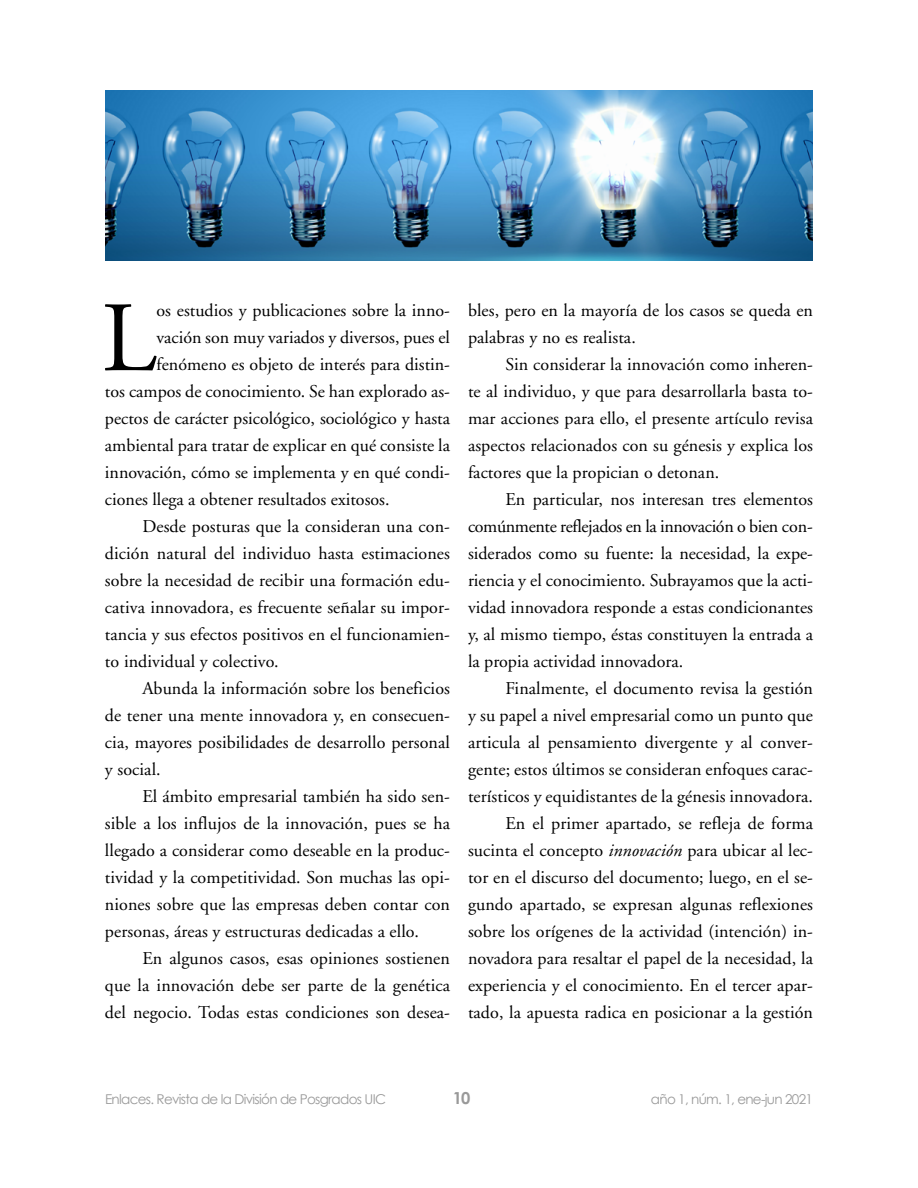
<style>
.page{position:relative;width:918px;height:1188px;background:#fff}
.page>*{position:absolute;margin:0;border:0;box-sizing:border-box;transform-origin:0 0}
.t1{font:99.45px "Adobe Garamond";color:#000}
.t2{font:18px/27px "Adobe Garamond";letter-spacing:.005em;color:#000;text-align:justify}
.t3{font:700 16.5px "Century Gothic";color:#999}
.t4{font:13.5px "Century Gothic";letter-spacing:-.05em;color:#999}
.s1{font-style:italic}
</style>
<div class="page">
<img style="left:105px;top:90px;width:708px;height:170px">
<h1 class="t1" style="left:102px;top:286px;width:56px">L</h1>
<p class="t2" style="left:157px;top:297px;width:295px">os estudios y publicaciones sobre la inno-</p>
<p class="t2" style="left:157px;top:324px;width:295px">vación son muy variados y diversos, pues el</p>
<p class="t2" style="left:157px;top:351px;width:295px">fenómeno es objeto de interés para distin-</p>
<p class="t2" style="left:105px;top:378px;width:347px">tos campos de conocimiento. Se han explorado as-</p>
<p class="t2" style="left:105px;top:405px;width:346px">pectos de carácter psicológico, sociológico y hasta</p>
<p class="t2" style="left:105px;top:432px;width:347px">ambiental para tratar de explicar en qué consiste la</p>
<p class="t2" style="left:105px;top:459px;width:347px">innovación, cómo se implementa y en qué condi-</p>
<p class="t2" style="left:105px;top:486px;width:286px">ciones llega a obtener resultados exitosos.</p>
<p class="t2" style="left:142px;top:513px;width:309px">Desde posturas que la consideran una con-</p>
<p class="t2" style="left:105px;top:540px;width:346px">dición natural del individuo hasta estimaciones</p>
<p class="t2" style="left:105px;top:567px;width:347px">sobre la necesidad de recibir una formación edu-</p>
<p class="t2" style="left:105px;top:594px;width:346px">cativa innovadora, es frecuente señalar su impor-</p>
<p class="t2" style="left:105px;top:621px;width:347px">tancia y sus efectos positivos en el funcionamien-</p>
<p class="t2" style="left:105px;top:648px;width:175px">to individual y colectivo.</p>
<p class="t2" style="left:142px;top:675px;width:309px">Abunda la información sobre los beneficios</p>
<p class="t2" style="left:105px;top:702px;width:347px">de tener una mente innovadora y, en consecuen-</p>
<p class="t2" style="left:105px;top:729px;width:347px">cia, mayores posibilidades de desarrollo personal</p>
<p class="t2" style="left:105px;top:756px;width:57px">y social.</p>
<p class="t2" style="left:142px;top:783px;width:309px">El ámbito empresarial también ha sido sen-</p>
<p class="t2" style="left:105px;top:810px;width:346px">sible a los influjos de la innovación, pues se ha</p>
<p class="t2" style="left:105px;top:837px;width:347px">llegado a considerar como deseable en la produc-</p>
<p class="t2" style="left:105px;top:864px;width:346px">tividad y la competitividad. Son muchas las opi-</p>
<p class="t2" style="left:105px;top:891px;width:346px">niones sobre que las empresas deben contar con</p>
<p class="t2" style="left:105px;top:918px;width:315px">personas, áreas y estructuras dedicadas a ello.</p>
<p class="t2" style="left:142px;top:945px;width:309px">En algunos casos, esas opiniones sostienen</p>
<p class="t2" style="left:105px;top:972px;width:346px">que la innovación debe ser parte de la genética</p>
<p class="t2" style="left:105px;top:999px;width:347px">del negocio. Todas estas condiciones son desea-</p>
<p class="t2" style="left:468px;top:297px;width:347px">bles, pero en la mayoría de los casos se queda en palabras y no es realista.</p>
<p class="t2" style="left:468px;top:351px;width:347px;text-indent:37px">Sin considerar la innovación como inheren&shy;te al individuo, y que para desarrollarla basta to&shy;mar acciones para ello, el presente artículo revisa aspectos relacionados con su génesis y explica los factores que la propician o detonan.</p>
<p class="t2" style="left:468px;top:486px;width:347px;text-indent:37px">En particular, nos interesan tres elementos comúnmente reflejados en la innovación o bien con&shy;siderados como su fuente: la necesidad, la expe&shy;riencia y el conocimiento. Subrayamos que la acti&shy;vidad innovadora responde a estas condicionantes y, al mismo tiempo, éstas constituyen la entrada a la propia actividad innovadora.</p>
<p class="t2" style="left:468px;top:675px;width:347px;text-align:right">Finalmente, el documento revisa la gestión<br>y su papel a nivel empresarial como un punto que articula al pensamiento divergente y al conver&shy;gente; estos últimos se consideran enfoques carac&shy;terísticos y equidistantes de la génesis innovadora.<br>En el primer apartado, se refleja de forma sucinta el concepto <span class="s1">innovación</span> para ubicar al lec&shy;tor en el discurso del documento; luego, en el se&shy;gundo apartado, se expresan algunas reflexiones sobre los orígenes de la actividad (intención) in&shy;novadora para resaltar el papel de la necesidad, la experiencia y el conocimiento. En el tercer apar&shy;tado, la apuesta radica en posicionar a la gestión</p>
<p class="t4" style="left:105px;top:1091px;width:283px">Enlaces. Revista de la División de Posgrados UIC</p>
<p class="t3" style="left:453px;top:1087px;width:19px">10</p>
<p class="t4" style="left:651px;top:1091px;width:164px">año 1, núm. 1, ene-jun 2021</p>
</div>
